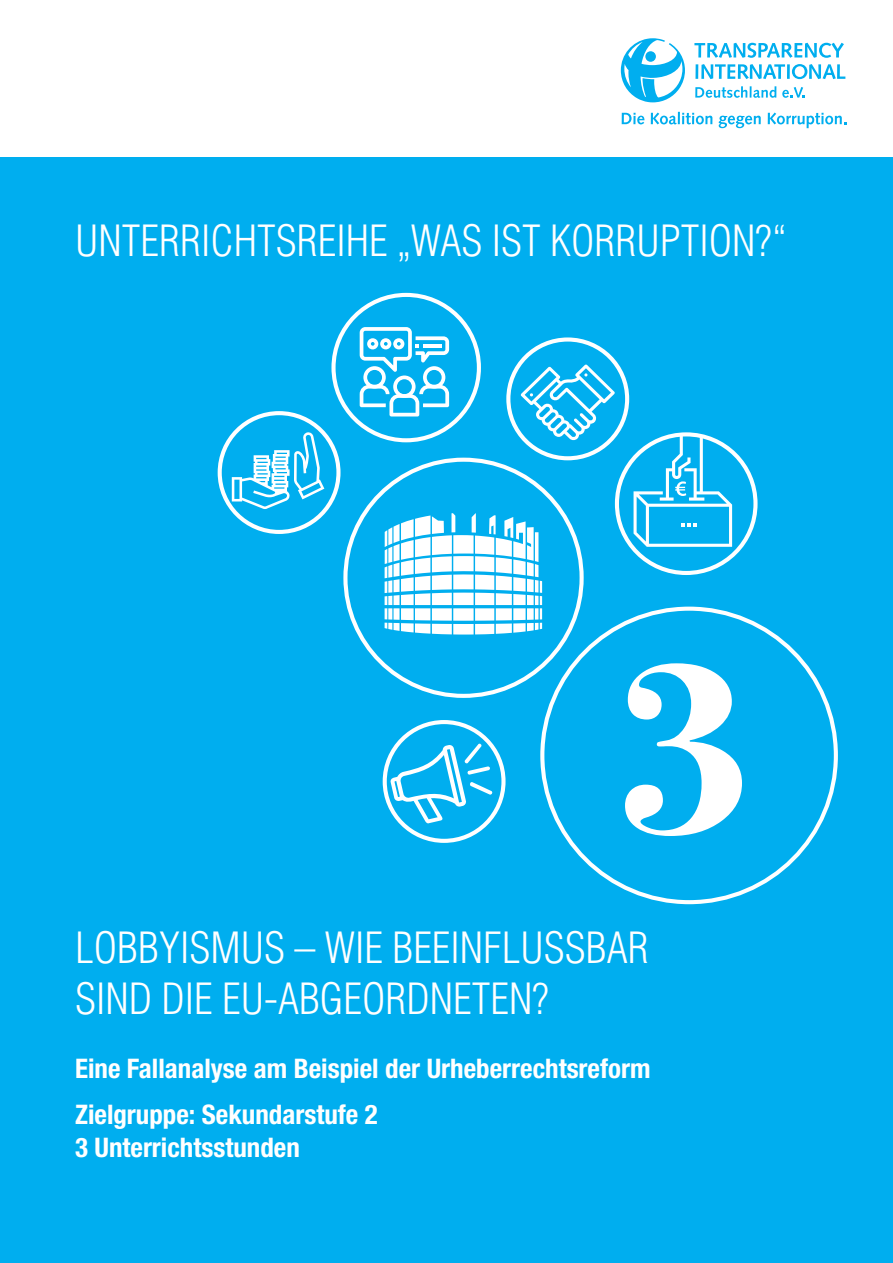
<style>
.page{position:relative;width:893px;height:1263px;background:#fff}
.page>*{position:absolute;margin:0;border:0;box-sizing:border-box;transform-origin:0 0}
.t1{font:700 254.25px "Bodoni Svty Two ITCTT";color:#fff}
.t2{font:300 condensed 42px/50.4px "Helvetica LT Std";color:#fff}
.t3{font:700 condensed 27px/45.9px "Helvetica Neue LT Std";color:#fff}
</style>
<div class="page">
<svg style="left:621px;top:38px;width:64px;height:64px"></svg>
<svg style="left:694px;top:43px;width:150px;height:15px"></svg>
<svg style="left:695px;top:86px;width:81px;height:12px"></svg>
<svg style="left:782px;top:87px;width:22px;height:11px"></svg>
<hr style="left:695px;top:64px;width:3px;height:15px;background:#00aeef">
<svg style="left:701px;top:64px;width:84px;height:15px"></svg>
<hr style="left:787px;top:64px;width:3px;height:15px;background:#00aeef">
<svg style="left:792px;top:64px;width:53px;height:15px"></svg>
<svg style="left:622px;top:113px;width:22px;height:11px"></svg>
<svg style="left:651px;top:112px;width:61px;height:12px"></svg>
<svg style="left:719px;top:116px;width:42px;height:12px"></svg>
<svg style="left:768px;top:113px;width:78px;height:15px"></svg>
<div style="left:0;top:157px;width:893px;height:1106px;background:#00aeef"></div>
<svg style="left:360px;top:327px;width:89px;height:89px"></svg>
<div style="left:331px;top:293px;width:150px;height:149px;border:4px solid #fff;border-radius:50%"></div>
<svg style="left:232px;top:432px;width:92px;height:77px"></svg>
<div style="left:218px;top:411px;width:122px;height:123px;border:4px solid #fff;border-radius:50%"></div>
<svg style="left:390px;top:742px;width:104px;height:82px"></svg>
<div style="left:383px;top:720px;width:123px;height:123px;border:4px solid #fff;border-radius:50%"></div>
<svg style="left:521px;top:364px;width:94px;height:77px"></svg>
<div style="left:506px;top:337px;width:123px;height:123px;border:4px solid #fff;border-radius:50%"></div>
<div style="left:615px;top:432px;width:142px;height:143px;border:4px solid #fff;border-radius:50%"></div>
<svg style="left:385px;top:513px;width:157px;height:121px"></svg>
<svg style="left:633px;top:435px;width:99px;height:112px"></svg>
<h2 class="t2" style="left:75px;top:215px;width:43px">UNTERRI</h2>
<h2 class="t2" style="left:210px;top:215px;width:65px">CHTSREI</h2>
<h2 class="t2" style="left:346px;top:215px;width:248px">HE „WAS IST KORRU</h2>
<h2 class="t2" style="left:660px;top:215px;width:40px">PTION</h2>
<h2 class="t2" style="left:755px;top:215px;width:32px">?“</h2>
<h1 class="t1" style="left:613px;top:536px;width:144px">3</h1>
<h2 class="t2" style="left:75px;top:922px;width:575px">LOBBYISMUS – WIE BEEINFLUSSBAR<br>SIND DIE EU-ABGEORDNETEN?</h2>
<p class="t3" style="left:75px;top:1045px;width:577px">Eine Fallanalyse am Beispiel der Urheberrechtsreform<br>Zielgruppe: Sekundarstufe 2</p>
<p class="t3" style="left:75px;top:1124px;width:226px">3 Unterrichtsstunden</p>
</div>
